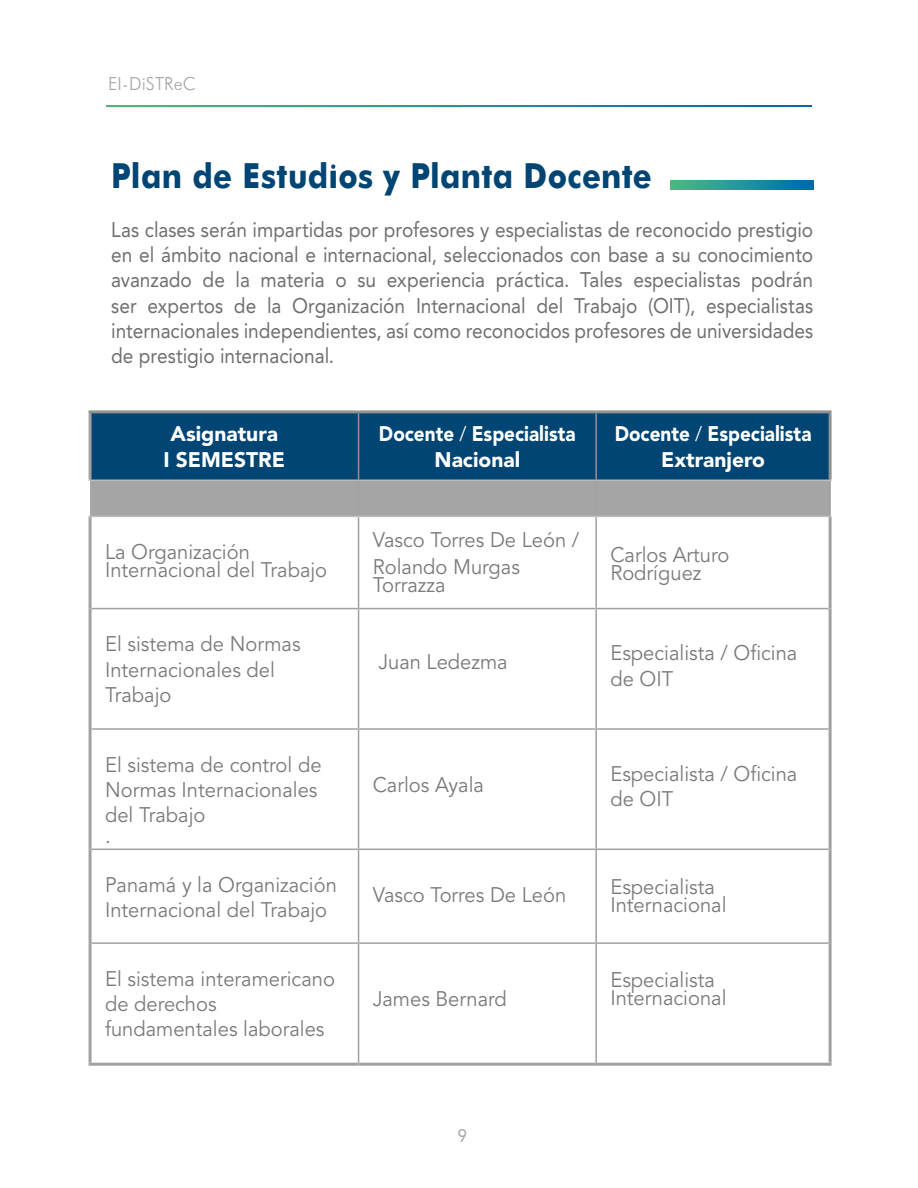
<style>
.page{position:relative;width:918px;height:1188px;background:#fff}
.page>*{position:absolute;margin:0;border:0;box-sizing:border-box;transform-origin:0 0}
.t1{font:700 34.5px "Futura";letter-spacing:.01em;color:#004573;scale:.9 1}
.t2{font:21px/25.2px "Avenir LT Std";color:#7b7979;scale:.96 1}
.t3{font:21px/25.2px "Avenir LT Std";color:#706f6f;text-align:justify;scale:.91 1}
.t4{font:900 21px/25.5px "Avenir LT Std";color:#fff;text-align:center;scale:.9 1}
.t5{font:900 21px/25.5px "Avenir LT Std";color:#fff;text-align:center}
.t6{font:300 18px "Futura BT";letter-spacing:.01em;color:#a6a5a5}
.t7{font:18px "Avenir LT Std";color:#a6a5a5;scale:.91 1}
.s1{font-weight:400}
</style>
<div class="page">
<svg style="left:107px;top:105px;width:704px;height:2px"></svg>
<div style="left:92px;top:413px;width:737px;height:67px;background:#004573"></div>
<div style="left:90px;top:481px;width:739px;height:35px;background:#a6a5a5"></div>
<svg style="left:92px;top:517px;width:737px;height:546px"></svg>
<hr style="left:89px;top:413px;width:3px;height:67px;background:#a3a0a1">
<hr style="left:89px;top:517px;width:3px;height:92px;background:#a3a0a1">
<hr style="left:829px;top:517px;width:3px;height:92px;background:#a3a0a1">
<hr style="left:89px;top:609px;width:3px;height:120px;background:#a3a0a1">
<hr style="left:829px;top:609px;width:3px;height:120px;background:#a3a0a1">
<hr style="left:89px;top:729px;width:3px;height:120px;background:#a3a0a1">
<hr style="left:829px;top:729px;width:3px;height:120px;background:#a3a0a1">
<hr style="left:89px;top:849px;width:3px;height:94px;background:#a3a0a1">
<hr style="left:829px;top:849px;width:3px;height:94px;background:#a3a0a1">
<hr style="left:89px;top:943px;width:3px;height:120px;background:#a3a0a1">
<hr style="left:829px;top:943px;width:3px;height:120px;background:#a3a0a1">
<hr style="left:89px;top:1063px;width:270px;height:3px;background:#a3a0a1">
<hr style="left:359px;top:1063px;width:237px;height:3px;background:#a3a0a1">
<hr style="left:596px;top:1063px;width:236px;height:3px;background:#a3a0a1">
<hr style="left:358px;top:517px;width:1px;height:91px;background:#a3a0a1">
<hr style="left:595px;top:517px;width:2px;height:91px;background:#a3a0a1">
<hr style="left:92px;top:608px;width:267px;height:1px;background:#a3a0a1">
<hr style="left:359px;top:608px;width:237px;height:1px;background:#a3a0a1">
<hr style="left:358px;top:609px;width:1px;height:119px;background:#a3a0a1">
<hr style="left:596px;top:608px;width:233px;height:1px;background:#a3a0a1">
<hr style="left:595px;top:609px;width:2px;height:119px;background:#a3a0a1">
<hr style="left:92px;top:728px;width:267px;height:2px;background:#a3a0a1">
<hr style="left:359px;top:728px;width:237px;height:2px;background:#a3a0a1">
<hr style="left:358px;top:730px;width:1px;height:119px;background:#a3a0a1">
<hr style="left:596px;top:728px;width:233px;height:2px;background:#a3a0a1">
<hr style="left:595px;top:730px;width:2px;height:119px;background:#a3a0a1">
<hr style="left:92px;top:849px;width:267px;height:1px;background:#a3a0a1">
<hr style="left:359px;top:849px;width:237px;height:1px;background:#a3a0a1">
<hr style="left:358px;top:850px;width:1px;height:92px;background:#a3a0a1">
<hr style="left:596px;top:849px;width:233px;height:1px;background:#a3a0a1">
<hr style="left:595px;top:850px;width:2px;height:92px;background:#a3a0a1">
<hr style="left:92px;top:942px;width:267px;height:2px;background:#a3a0a1">
<hr style="left:359px;top:942px;width:237px;height:2px;background:#a3a0a1">
<hr style="left:358px;top:944px;width:1px;height:119px;background:#a3a0a1">
<hr style="left:596px;top:942px;width:233px;height:2px;background:#a3a0a1">
<hr style="left:595px;top:944px;width:2px;height:119px;background:#a3a0a1">
<hr style="left:358px;top:481px;width:1px;height:35px;background:#a3a0a1">
<hr style="left:595px;top:481px;width:2px;height:35px;background:#a3a0a1">
<hr style="left:829px;top:481px;width:2px;height:35px;background:#a3a0a1">
<hr style="left:89px;top:516px;width:270px;height:1px;background:#bcbcbc">
<hr style="left:359px;top:516px;width:237px;height:1px;background:#bcbcbc">
<hr style="left:596px;top:516px;width:236px;height:1px;background:#bcbcbc">
<hr style="left:89px;top:410px;width:270px;height:3px;background:#929291">
<hr style="left:359px;top:410px;width:237px;height:3px;background:#929291">
<hr style="left:596px;top:410px;width:236px;height:3px;background:#929291">
<hr style="left:829px;top:413px;width:3px;height:67px;background:#929291">
<hr style="left:358px;top:413px;width:1px;height:67px;background:#929291">
<hr style="left:595px;top:413px;width:2px;height:67px;background:#929291">
<hr style="left:89px;top:480px;width:270px;height:1px;background:#bcbcbc">
<hr style="left:359px;top:480px;width:237px;height:1px;background:#bcbcbc">
<hr style="left:596px;top:480px;width:236px;height:1px;background:#bcbcbc">
<svg style="left:671px;top:181px;width:142px;height:8px"></svg>
<p class="t6" style="left:108px;top:72px;width:89px">EI-DiSTReC</p>
<h1 class="t1" style="left:111px;top:151px;width:602px">Plan de Estudios y Planta Docente</h1>
<p class="t3" style="left:111px;top:217px;width:773px">Las clases serán impartidas por profesores y especialistas de reconocido prestigio en el ámbito nacional e internacional, seleccionados con base a su conocimiento avanzado de la materia o su experiencia práctica. Tales especialistas podrán ser expertos de la Organización Internacional del Trabajo (OIT), especialistas internacionales independientes, así como reconocidos profesores de universidades de prestigio internacional.</p>
<p class="t5" style="left:163px;top:421px;width:123px">Asignatura<br>I SEMESTRE</p>
<p class="t4" style="left:379px;top:421px;width:220px">Docente <span class="s1">/</span> Especialista<br>Nacional</p>
<p class="t4" style="left:615px;top:421px;width:220px">Docente <span class="s1">/</span> Especialista<br>Extranjero</p>
<p class="t2" style="left:105px;top:544px;width:233px;line-height:18px">La Organización<br>Internacional del Trabajo</p>
<p class="t2" style="left:105px;top:632px;width:205px">El sistema de Normas<br>Internacionales del<br>Trabajo</p>
<p class="t2" style="left:105px;top:753px;width:227px">El sistema de control de<br>Normas Internacionales del Trabajo</p>
<p class="t2" style="left:105px;top:823px;width:7px">.</p>
<p class="t2" style="left:373px;top:526px;width:217px;line-height:27px">Vasco Torres De León /<br>Rolando Murgas</p>
<p class="t2" style="left:373px;top:572px;width:77px">Torrazza</p>
<p class="t2" style="left:610px;top:546px;width:126px;line-height:18px">Carlos Arturo<br>Rodríguez</p>
<p class="t2" style="left:378px;top:650px;width:136px">Juan Ledezma</p>
<p class="t2" style="left:610px;top:641px;width:196px">Especialista / Oficina de OIT</p>
<p class="t2" style="left:373px;top:773px;width:117px">Carlos Ayala</p>
<p class="t2" style="left:610px;top:762px;width:196px">Especialista / Oficina de OIT</p>
<p class="t2" style="left:105px;top:873px;width:243px">Panamá y la Organización<br>Internacional del Trabajo</p>
<p class="t2" style="left:373px;top:883px;width:203px">Vasco Torres De León</p>
<p class="t2" style="left:610px;top:878px;width:123px;line-height:18px">Especialista<br>Internacional</p>
<p class="t2" style="left:105px;top:967px;width:241px">El sistema interamericano de derechos fundamentales laborales</p>
<p class="t2" style="left:373px;top:987px;width:141px">James Bernard</p>
<p class="t7" style="left:458px;top:1125px;width:12px">9</p>
<p class="t2" style="left:610px;top:972px;width:123px;line-height:18px">Especialista<br>Internacional</p>
</div>
